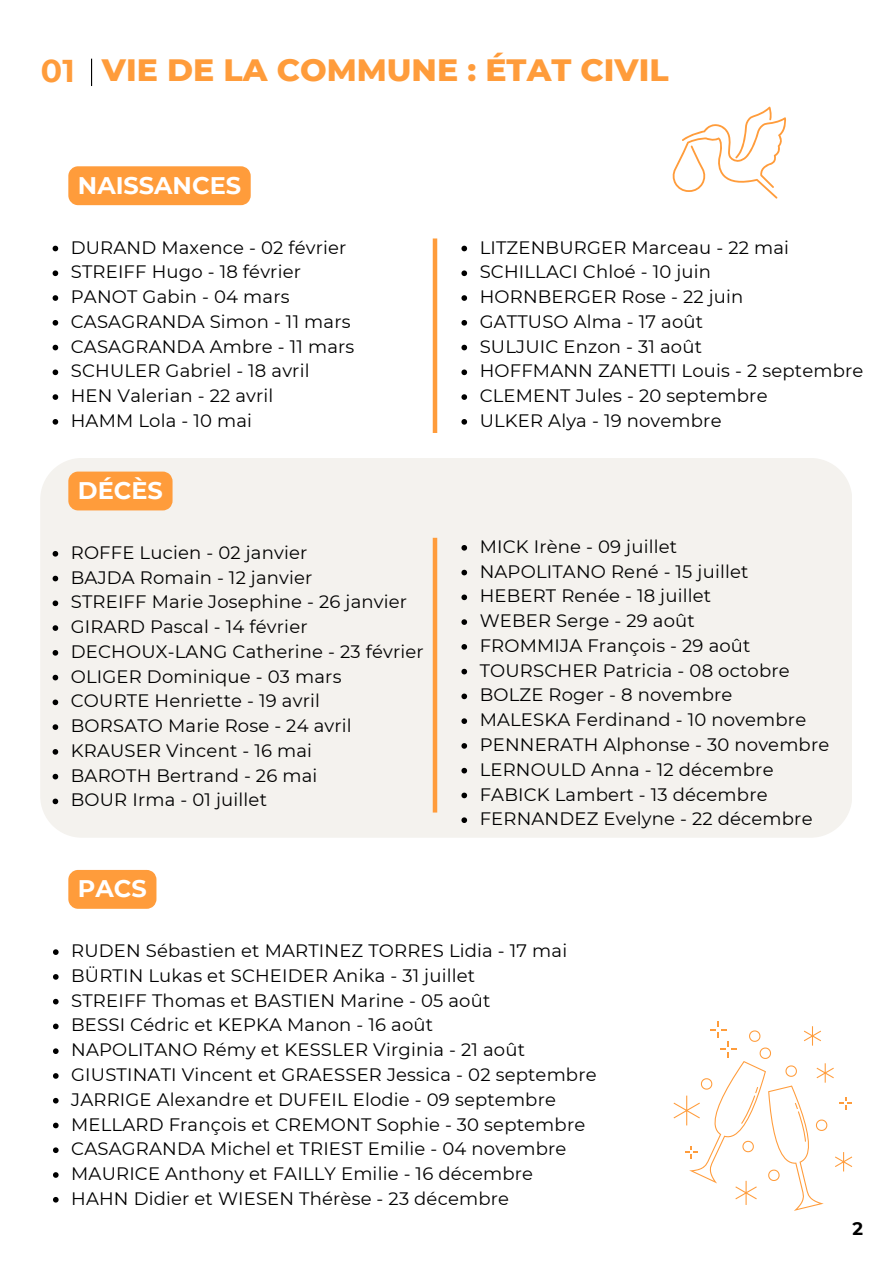
<style>
.page{position:relative;width:894px;height:1264px;background:#fff}
.page>*{position:absolute;margin:0;border:0;box-sizing:border-box;transform-origin:0 0}
.t1{font:800 31.5px "Montserrat";color:#ff9c3b}
.t2{font:700 24px "Montserrat";color:#fff}
.t3{font:18px/24.8px "Montserrat";letter-spacing:.01em;color:#000}
.t4{font:700 18px "Montserrat";color:#000}
.s1{font-weight:700}
</style>
<div class="page">
<svg style="left:672px;top:107px;width:114px;height:91px"></svg>
<div style="left:432px;top:238px;width:5px;height:195px;background:#ff9c3b"></div>
<div style="left:40px;top:458px;width:811px;height:379px;background:#f4f2ee"></div>
<div style="left:432px;top:538px;width:5px;height:274px;background:#ff9c3b"></div>
<svg style="left:673px;top:1021px;width:179px;height:189px"></svg>
<div style="left:68px;top:166px;width:183px;height:39px;background:#ff9c3b"></div>
<svg style="left:53px;top:246px;width:5px;height:5px"></svg>
<svg style="left:53px;top:270px;width:5px;height:6px"></svg>
<svg style="left:53px;top:295px;width:5px;height:6px"></svg>
<svg style="left:53px;top:320px;width:5px;height:5px"></svg>
<svg style="left:53px;top:345px;width:5px;height:5px"></svg>
<svg style="left:53px;top:369px;width:5px;height:6px"></svg>
<svg style="left:53px;top:394px;width:5px;height:6px"></svg>
<svg style="left:53px;top:419px;width:5px;height:5px"></svg>
<svg style="left:461px;top:246px;width:6px;height:5px"></svg>
<svg style="left:461px;top:270px;width:6px;height:6px"></svg>
<svg style="left:461px;top:295px;width:6px;height:6px"></svg>
<svg style="left:461px;top:320px;width:6px;height:5px"></svg>
<svg style="left:461px;top:345px;width:6px;height:5px"></svg>
<svg style="left:461px;top:369px;width:6px;height:6px"></svg>
<svg style="left:461px;top:394px;width:6px;height:6px"></svg>
<svg style="left:461px;top:419px;width:6px;height:5px"></svg>
<div style="left:68px;top:471px;width:104px;height:39px;background:#ff9c3b"></div>
<svg style="left:53px;top:551px;width:5px;height:5px"></svg>
<svg style="left:53px;top:575px;width:5px;height:6px"></svg>
<svg style="left:53px;top:600px;width:5px;height:6px"></svg>
<svg style="left:53px;top:625px;width:5px;height:6px"></svg>
<svg style="left:53px;top:650px;width:5px;height:5px"></svg>
<svg style="left:53px;top:674px;width:5px;height:6px"></svg>
<svg style="left:53px;top:699px;width:5px;height:6px"></svg>
<svg style="left:53px;top:724px;width:5px;height:6px"></svg>
<svg style="left:53px;top:749px;width:5px;height:5px"></svg>
<svg style="left:53px;top:773px;width:5px;height:6px"></svg>
<svg style="left:53px;top:798px;width:5px;height:6px"></svg>
<svg style="left:461px;top:545px;width:6px;height:5px"></svg>
<svg style="left:461px;top:569px;width:6px;height:6px"></svg>
<svg style="left:461px;top:594px;width:6px;height:6px"></svg>
<svg style="left:461px;top:619px;width:6px;height:6px"></svg>
<svg style="left:461px;top:644px;width:6px;height:5px"></svg>
<svg style="left:461px;top:668px;width:6px;height:6px"></svg>
<svg style="left:461px;top:693px;width:6px;height:6px"></svg>
<svg style="left:461px;top:718px;width:6px;height:6px"></svg>
<svg style="left:461px;top:743px;width:6px;height:5px"></svg>
<svg style="left:461px;top:767px;width:6px;height:6px"></svg>
<svg style="left:461px;top:792px;width:6px;height:6px"></svg>
<svg style="left:461px;top:817px;width:6px;height:6px"></svg>
<div style="left:68px;top:870px;width:88px;height:38px;background:#ff9c3b"></div>
<svg style="left:53px;top:949px;width:6px;height:5px"></svg>
<svg style="left:53px;top:974px;width:6px;height:5px"></svg>
<svg style="left:53px;top:998px;width:6px;height:6px"></svg>
<svg style="left:53px;top:1023px;width:6px;height:6px"></svg>
<svg style="left:53px;top:1048px;width:6px;height:5px"></svg>
<svg style="left:53px;top:1073px;width:6px;height:5px"></svg>
<svg style="left:53px;top:1097px;width:6px;height:6px"></svg>
<svg style="left:53px;top:1122px;width:6px;height:6px"></svg>
<svg style="left:53px;top:1147px;width:6px;height:5px"></svg>
<svg style="left:53px;top:1172px;width:6px;height:5px"></svg>
<svg style="left:53px;top:1197px;width:6px;height:5px"></svg>
<svg style="left:91px;top:59px;width:1px;height:27px"></svg>
<h1 class="t1" style="left:41px;top:50px;width:629px"><span class="s1">01</span> VIE DE LA COMMUNE : ÉTAT CIVIL</h1>
<h2 class="t2" style="left:78px;top:170px;width:165px">NAISSANCES</h2>
<p class="t3" style="left:71px;top:235px;width:285px">DURAND Maxence - 02 février<br>STREIFF Hugo - 18 février<br>PANOT Gabin - 04 mars<br>CASAGRANDA Simon - 11 mars<br>CASAGRANDA Ambre - 11 mars<br>SCHULER Gabriel - 18 avril<br>HEN Valerian - 22 avril<br>HAMM Lola - 10 mai</p>
<p class="t3" style="left:479px;top:235px;width:385px">LITZENBURGER Marceau - 22 mai<br>SCHILLACI Chloé - 10 juin<br>HORNBERGER Rose - 22 juin<br>GATTUSO Alma - 17 août<br>SULJUIC Enzon - 31 août<br>HOFFMANN ZANETTI Louis - 2 septembre<br>CLEMENT Jules - 20 septembre<br>ULKER Alya - 19 novembre</p>
<h2 class="t2" style="left:78px;top:475px;width:86px">DÉCÈS</h2>
<p class="t3" style="left:71px;top:540px;width:354px">ROFFE Lucien - 02 janvier<br>BAJDA Romain - 12 janvier<br>STREIFF Marie Josephine - 26 janvier<br>GIRARD Pascal - 14 février<br>DECHOUX-LANG Catherine - 23 février<br>OLIGER Dominique - 03 mars<br>COURTE Henriette - 19 avril<br>BORSATO Marie Rose - 24 avril<br>KRAUSER Vincent - 16 mai<br>BAROTH Bertrand - 26 mai<br>BOUR Irma - 01 juillet</p>
<p class="t3" style="left:479px;top:534px;width:351px">MICK Irène - 09 juillet<br>NAPOLITANO René - 15 juillet<br>HEBERT Renée - 18 juillet<br>WEBER Serge - 29 août<br>FROMMIJA François - 29 août<br>TOURSCHER Patricia - 08 octobre<br>BOLZE Roger - 8 novembre<br>MALESKA Ferdinand - 10 novembre<br>PENNERATH Alphonse - 30 novembre<br>LERNOULD Anna - 12 décembre<br>FABICK Lambert - 13 décembre<br>FERNANDEZ Evelyne - 22 décembre</p>
<h2 class="t2" style="left:78px;top:874px;width:70px">PACS</h2>
<p class="t3" style="left:71px;top:938px;width:527px">RUDEN Sébastien et MARTINEZ TORRES Lidia - 17 mai BÜRTIN Lukas et SCHEIDER Anika - 31 juillet<br>STREIFF Thomas et BASTIEN Marine - 05 août<br>BESSI Cédric et KEPKA Manon - 16 août<br>NAPOLITANO Rémy et KESSLER Virginia - 21 août GIUSTINATI Vincent et GRAESSER Jessica - 02 septembre JARRIGE Alexandre et DUFEIL Elodie - 09 septembre MELLARD François et CREMONT Sophie - 30 septembre CASAGRANDA Michel et TRIEST Emilie - 04 novembre MAURICE Anthony et FAILLY Emilie - 16 décembre<br>HAHN Didier et WIESEN Thérèse - 23 décembre</p>
<p class="t4" style="left:852px;top:1217px;width:12px">2</p>
</div>
